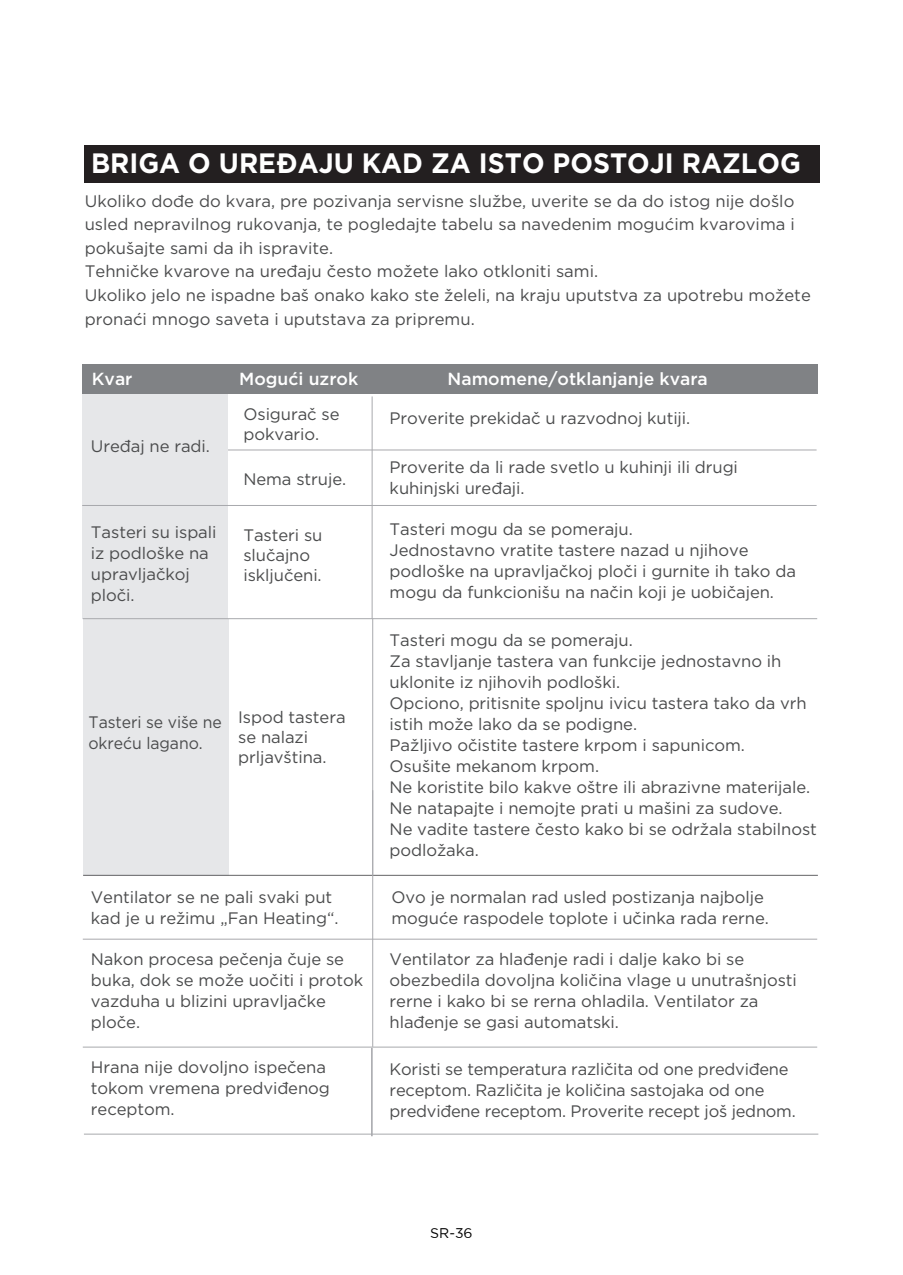
<style>
.page{position:relative;width:903px;height:1275px;background:#fff}
.page>*{position:absolute;margin:0;border:0;box-sizing:border-box;transform-origin:0 0}
.t1{font:700 28px "Gotham";color:#fff;scale:.95 1}
.t2{font:500 17.5px "Gotham";color:#fff}
.t3{font:16.62px/21px "Gotham";letter-spacing:-.005em;color:#4b4c4d}
.t4{font:16.62px/21px "Gotham";letter-spacing:-.005em;color:#4b4c4d;scale:.95 1}
.t5{font:14px "Gotham";color:#000}
</style>
<div class="page">
<div style="left:83px;top:619px;width:146px;height:256px;background:#e6e7e9"></div>
<div style="left:82px;top:394px;width:146px;height:225px;background:#e6e7e9"></div>
<hr style="left:83px;top:618px;width:734px;height:1px;background:#a8a9ad">
<hr style="left:83px;top:875px;width:735px;height:1px;background:#636366">
<hr style="left:372px;top:619px;width:1px;height:256px;background:#a8a9ad">
<hr style="left:83px;top:939px;width:734px;height:1px;background:#a8a9ad">
<hr style="left:83px;top:1047px;width:734px;height:1px;background:#a8a9ad">
<hr style="left:372px;top:790px;width:1px;height:257px;background:#a8a9ad">
<div style="left:82px;top:364px;width:735px;height:30px;background:#808285"></div>
<hr style="left:82px;top:505px;width:734px;height:1px;background:#a8a9ad">
<hr style="left:228px;top:450px;width:588px;height:1px;background:#a8a9ad">
<hr style="left:372px;top:396px;width:1px;height:223px;background:#a8a9ad">
<div style="left:84px;top:145px;width:735px;height:38px;background:#231f20"></div>
<hr style="left:372px;top:1048px;width:1px;height:88px;background:#a8a9ad">
<hr style="left:84px;top:1134px;width:734px;height:1px;background:#a8a9ad">
<h1 class="t1" style="left:91px;top:144px;width:749px">BRIGA O UREĐAJU KAD ZA ISTO POSTOJI RAZLOG</h1>
<p class="t3" style="left:85px;top:189px;width:727px;line-height:23.6px">Ukoliko dođe do kvara, pre pozivanja servisne službe, uverite se da do istog nije došlo usled nepravilnog rukovanja, te pogledajte tabelu sa navedenim mogućim kvarovima i pokušajte sami da ih ispravite.<br>Tehničke kvarove na uređaju često možete lako otkloniti sami.<br>Ukoliko jelo ne ispadne baš onako kako ste želeli, na kraju uputstva za upotrebu možete pronaći mnogo saveta i uputstava za pripremu.</p>
<p class="t2" style="left:92px;top:367px;width:42px">Kvar</p>
<p class="t2" style="left:239px;top:367px;width:121px">Mogući uzrok</p>
<p class="t2" style="left:447px;top:367px;width:262px">Namomene/otklanjanje kvara</p>
<p class="t3" style="left:91px;top:435px;width:120px">Uređaj ne radi.</p>
<p class="t3" style="left:243px;top:404px;width:98px;line-height:19.9px">Osigurač se pokvario.</p>
<p class="t3" style="left:243px;top:468px;width:104px">Nema struje.</p>
<p class="t3" style="left:390px;top:407px;width:302px">Proverite prekidač u razvodnoj kutiji.</p>
<p class="t3" style="left:390px;top:456px;width:350px">Proverite da li rade svetlo u kuhinji ili drugi kuhinjski uređaji.</p>
<p class="t3" style="left:91px;top:521px;width:127px">Tasteri su ispali iz podloške na upravljačkoj ploči.</p>
<p class="t3" style="left:243px;top:524px;width:81px;line-height:19.9px">Tasteri su slučajno isključeni.</p>
<p class="t3" style="left:390px;top:519px;width:408px">Tasteri mogu da se pomeraju.<br>Jednostavno vratite tastere nazad u njihove podloške na upravljačkoj ploči i gurnite ih tako da mogu da funkcionišu na način koji je uobičajen.</p>
<p class="t4" style="left:89px;top:711px;width:142px">Tasteri se više ne okreću lagano.</p>
<p class="t3" style="left:238px;top:706px;width:109px;line-height:19.9px">Ispod tastera se nalazi prljavština.</p>
<p class="t3" style="left:390px;top:629px;width:429px">Tasteri mogu da se pomeraju.<br>Za stavljanje tastera van funkcije jednostavno ih uklonite iz njihovih podloški.<br>Opciono, pritisnite spoljnu ivicu tastera tako da vrh istih može lako da se podigne.<br>Pažljivo očistite tastere krpom i sapunicom.<br>Osušite mekanom krpom.<br>Ne koristite bilo kakve oštre ili abrazivne materijale.<br>Ne natapajte i nemojte prati u mašini za sudove.<br>Ne vadite tastere često kako bi se održala stabilnost podložaka.</p>
<p class="t3" style="left:91px;top:887px;width:249px">Ventilator se ne pali svaki put kad je u režimu „Fan Heating“.</p>
<p class="t3" style="left:392px;top:887px;width:379px">Ovo je normalan rad usled postizanja najbolje moguće raspodele toplote i učinka rada rerne.</p>
<p class="t3" style="left:91px;top:948px;width:274px">Nakon procesa pečenja čuje se buka, dok se može uočiti i protok vazduha u blizini upravljačke ploče.</p>
<p class="t3" style="left:390px;top:948px;width:409px">Ventilator za hlađenje radi i dalje kako bi se obezbedila dovoljna količina vlage u unutrašnjosti rerne i kako bi se rerna ohladila. Ventilator za hlađenje se gasi automatski.</p>
<p class="t3" style="left:91px;top:1056px;width:240px">Hrana nije dovoljno ispečena tokom vremena predviđenog receptom.</p>
<p class="t3" style="left:390px;top:1058px;width:408px">Koristi se temperatura različita od one predviđene receptom. Različita je količina sastojaka od one predviđene receptom. Proverite recept još jednom.</p>
<p class="t5" style="left:430px;top:1225px;width:44px">SR-36</p>
</div>
